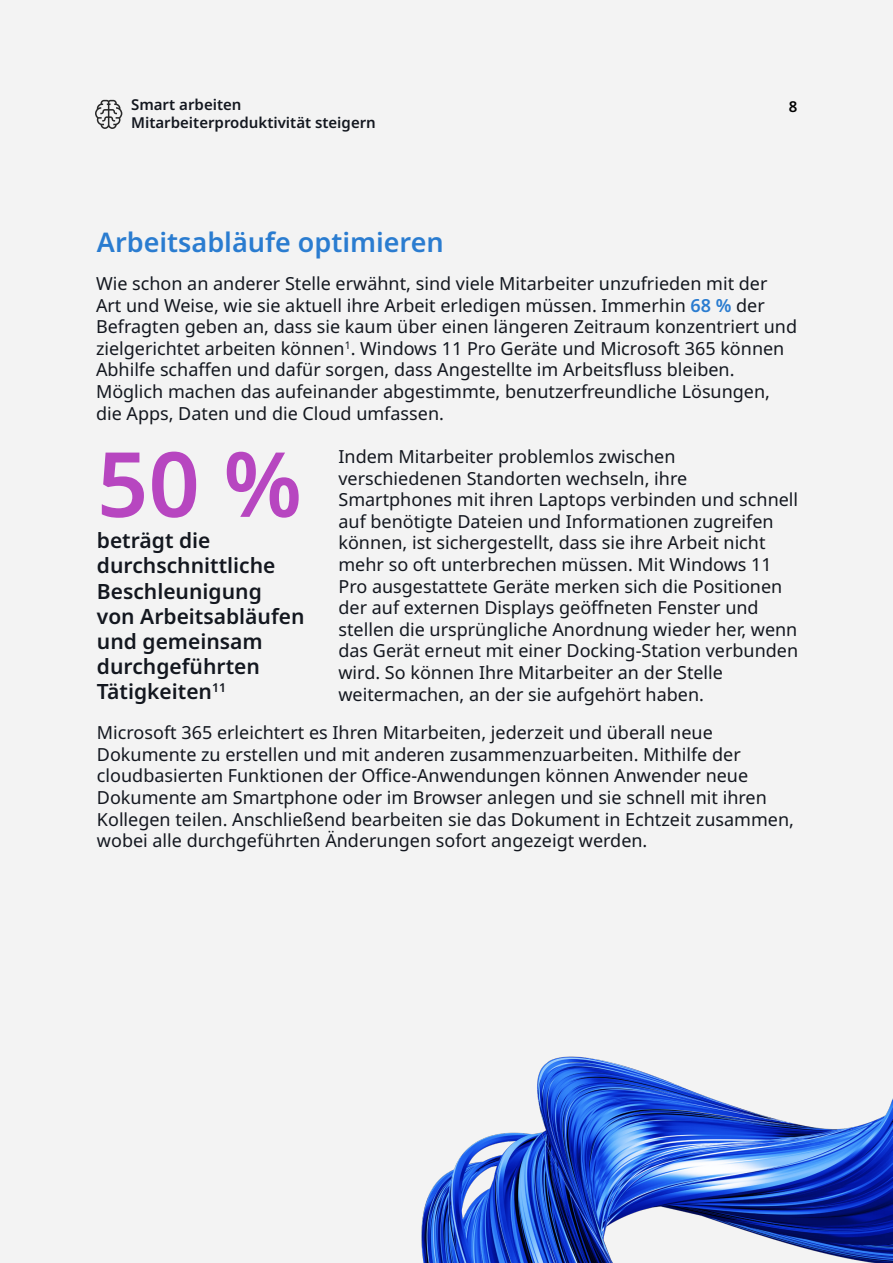
<style>
.page{position:relative;width:893px;height:1263px;background:#f3f3f3}
.page>*{position:absolute;margin:0;border:0;box-sizing:border-box;transform-origin:0 0}
.t1{font:600 90px "Noto Sans";color:#b746c0}
.B1_Content_Subheader{font:600 27px "Noto Sans";color:#2a7cd0}
.t2{font:600 21px/25.2px "Noto Sans";color:#13171f}
.H4_Paragraph_1{font:18px/21.6px "Noto Sans";color:#13171f}
.H3_Subheader{font:600 15px "Noto Sans";color:#13171f}
.B1_Content_Subheader-2{font:600 15px "Noto Sans";color:#000}
.s1{font-weight:600;color:#2a7cd0}
</style>
<div class="page">
<svg style="left:95px;top:100px;width:27px;height:29px"></svg>
<img style="left:325px;top:1018px;width:567px;height:245px">
<h2 class="H3_Subheader" style="left:131px;top:94px;width:112px">Smart arbeiten</h2>
<h3 class="B1_Content_Subheader-2" style="left:789px;top:96px;width:10px">8</h3>
<h2 class="H3_Subheader" style="left:131px;top:112px;width:246px">Mitarbeiterproduktivität steigern</h2>
<h3 class="B1_Content_Subheader" style="left:97px;top:223px;width:348px">Arbeitsabläufe optimieren</h3>
<h3 class="H4_Paragraph_1" style="left:96px;top:273px;width:703px">Wie schon an anderer Stelle erwähnt, sind viele Mitarbeiter unzufrieden mit der Art und Weise, wie sie aktuell ihre Arbeit erledigen müssen. Immerhin <span class="s1">68 %</span> der Befragten geben an, dass sie kaum über einen längeren Zeitraum konzentriert und zielgerichtet arbeiten können<sup>1</sup>. Windows 11 Pro Geräte und Microsoft 365 können Abhilfe schaffen und dafür sorgen, dass Angestellte im Arbeitsfluss bleiben.<br>Möglich machen das aufeinander abgestimmte, benutzerfreundliche Lösungen, die Apps, Daten und die Cloud umfassen.</h3>
<h3 class="H4_Paragraph_1" style="left:338px;top:446px;width:461px">Indem Mitarbeiter problemlos zwischen verschiedenen Standorten wechseln, ihre Smartphones mit ihren Laptops verbinden und schnell auf benötigte Dateien und Informationen zugreifen können, ist sichergestellt, dass sie ihre Arbeit nicht mehr so oft unterbrechen müssen. Mit Windows 11<br>Pro ausgestattete Geräte merken sich die Positionen der auf externen Displays geöffneten Fenster und stellen die ursprüngliche Anordnung wieder her, wenn das Gerät erneut mit einer Docking-Station verbunden wird. So können Ihre Mitarbeiter an der Stelle weitermachen, an der sie aufgehört haben.</h3>
<h3 class="H4_Paragraph_1" style="left:97px;top:722px;width:698px">Microsoft 365 erleichtert es Ihren Mitarbeiten, jederzeit und überall neue Dokumente zu erstellen und mit anderen zusammenzuarbeiten. Mithilfe der cloudbasierten Funktionen der Office-Anwendungen können Anwender neue Dokumente am Smartphone oder im Browser anlegen und sie schnell mit ihren Kollegen teilen. Anschließend bearbeiten sie das Dokument in Echtzeit zusammen, wobei alle durchgeführten Änderungen sofort angezeigt werden.</h3>
<h2 class="t1" style="left:97px;top:421px;width:207px">50 %</h2>
<h2 class="t2" style="left:97px;top:528px;width:209px">beträgt die durchschnittliche<br>Beschleunigung von Arbeitsabläufen und gemeinsam durchgeführten<br>Tätigkeiten<sup>11</sup></h2>
</div>
